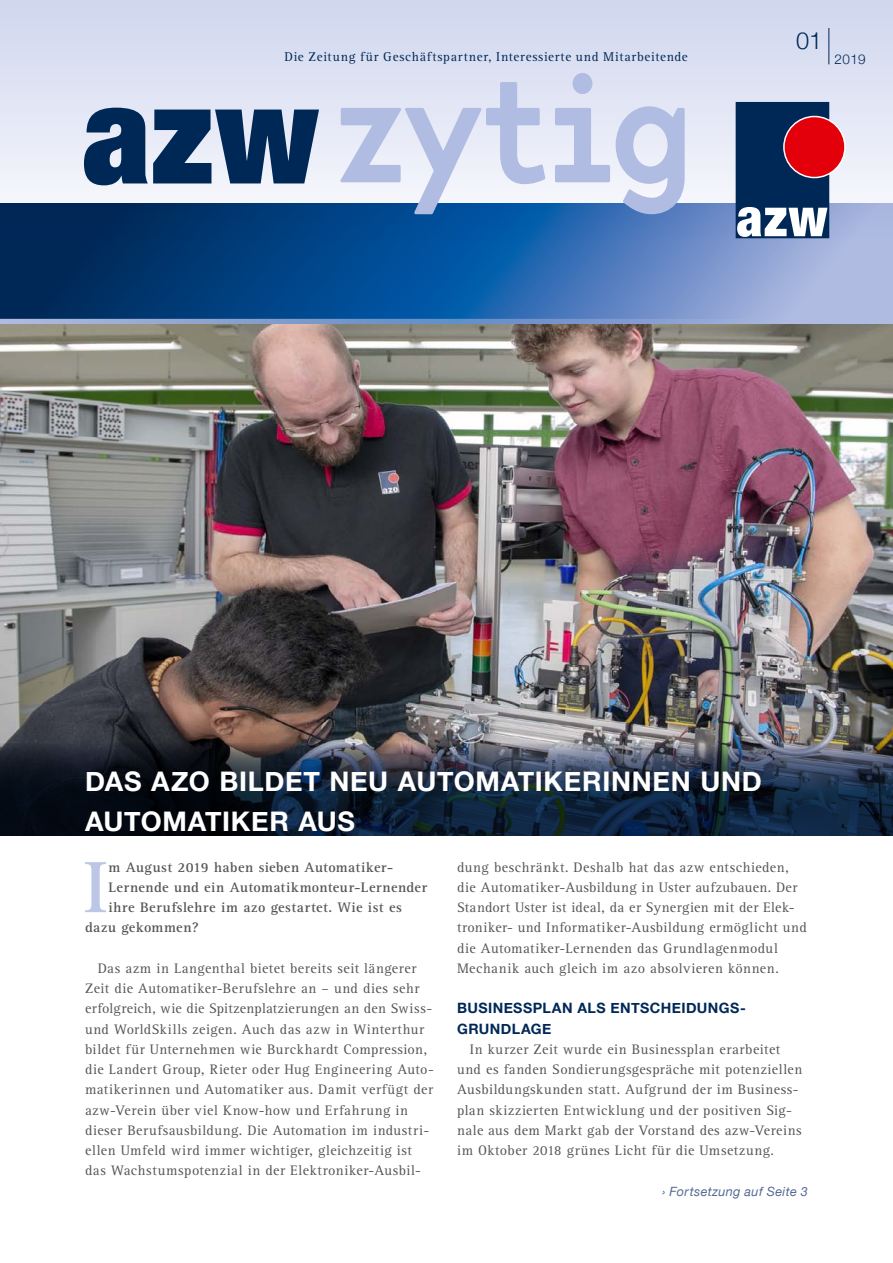
<style>
.page{position:relative;width:893px;height:1263px;background:#fff}
.page>*{position:absolute;margin:0;border:0;box-sizing:border-box;transform-origin:0 0}
.t1{font:151.95px "Base Mono Wide Reg";letter-spacing:-.095em;color:#b0bce1;scale:.93 1}
.t2{font:900 expanded 136.65px "Helvetica Neue";color:#002857}
.t3{font:700 75px "Rotis Serif";color:#bcc6e6}
.t4{font:700 27px/40.5px "Helvetica Neue";letter-spacing:.025em;color:#fff}
.t5{font:300 23.7px "Helvetica Neue";color:#002857}
.t6{font:14.25px/20.2px "Rotis Serif";letter-spacing:.035em;color:#565655}
.t7{font:700 14.25px "Rotis Serif";letter-spacing:.03em;color:#565655}
.t8{font:700 14.25px/20.2px "Helvetica Neue";letter-spacing:.03em;color:#002857}
.t9{font:300 13.5px "Helvetica Neue";color:#002857}
.t10{font:13.2px "Rotis Serif";letter-spacing:.06em;color:#002857}
.t11{font:italic 12.75px "Helvetica Neue";letter-spacing:.03em;color:#546a94}
</style>
<div class="page">
<svg style="left:0;top:0;width:893px;height:203px;background:#dee3f3"></svg>
<svg style="left:0;top:203px;width:893px;height:116px;background:#2e609c"></svg>
<svg style="left:337px;top:71px;width:349px;height:145px"></svg>
<div style="left:736px;top:102px;width:93px;height:136px;background:#002857"></div>
<svg style="left:783px;top:116px;width:63px;height:62px"></svg>
<svg style="left:737px;top:207px;width:90px;height:30px"></svg>
<div style="left:785px;top:117px;width:59px;height:60px;background:#e3000b;border-radius:50%"></div>
<hr style="left:828px;top:28px;width:1px;height:36px;background:#002857">
<svg style="left:0;top:319px;width:893px;height:6px;background:#8a9ec2"></svg>
<img style="left:0;top:325px;width:893px;height:417px">
<img style="left:0;top:742px;width:893px;height:93px">
<h3 class="t5" style="left:796px;top:27px;width:28px">01</h3>
<p class="t10" style="left:285px;top:49px;width:405px">Die Zeitung für Geschäftspartner, Interessierte und Mitarbeitende</p>
<p class="t9" style="left:834px;top:51px;width:33px">2019</p>
<h2 class="t2" style="left:82px;top:47px;width:238px">azw</h2>
<h1 class="t1" style="left:328px;top:21px;width:395px">zytig</h1>
<h3 class="t4" style="left:85px;top:760px;width:678px">DAS AZO BILDET NEU AUTOMATIKERINNEN UND<br>AUTOMATIKER AUS</h3>
<h3 class="t3" style="left:84px;top:843px;width:25px">I</h3>
<p class="t7" style="left:108px;top:858px;width:286px">m August 2019 haben sieben Automatiker-</p>
<p class="t7" style="left:108px;top:879px;width:320px">Lernende und ein Automatikmonteur-Lernender</p>
<p class="t7" style="left:108px;top:899px;width:295px">ihre Berufslehre im azo gestartet. Wie ist es</p>
<p class="t7" style="left:85px;top:919px;width:115px">dazu gekommen?</p>
<p class="t6" style="left:85px;top:958px;width:350px;text-indent:13px">Das azm in Langenthal bietet bereits seit längerer Zeit die Automatiker-Berufslehre an – und dies sehr erfolgreich, wie die Spitzenplatzierungen an den Swiss&shy;und WorldSkills zeigen. Auch das azw in Winterthur bildet für Unternehmen wie Burckhardt Compression, die Landert Group, Rieter oder Hug Engineering Auto&shy;matikerinnen und Automatiker aus. Damit verfügt der azw-Verein über viel Know-how und Erfahrung in dieser Berufsausbildung. Die Automation im industri&shy;ellen Umfeld wird immer wichtiger, gleichzeitig ist das Wachstumspotenzial in der Elektroniker-Ausbil-</p>
<p class="t6" style="left:457px;top:857px;width:351px">dung beschränkt. Deshalb hat das azw entschieden, die Automatiker-Ausbildung in Uster aufzubauen. Der Standort Uster ist ideal, da er Synergien mit der Elek&shy;troniker- und Informatiker-Ausbildung ermöglicht und die Automatiker-Lernenden das Grundlagenmodul Mechanik auch gleich im azo absolvieren können.</p>
<p class="t8" style="left:457px;top:998px;width:290px">BUSINESSPLAN ALS ENTSCHEIDUNGS-<br>GRUNDLAGE</p>
<p class="t6" style="left:457px;top:1039px;width:347px;text-indent:13px">In kurzer Zeit wurde ein Businessplan erarbeitet und es fanden Sondierungsgespräche mit potenziellen Ausbildungskunden statt. Aufgrund der im Business&shy;plan skizzierten Entwicklung und der positiven Sig&shy;nale aus dem Markt gab der Vorstand des azw-Vereins im Oktober 2018 grünes Licht für die Umsetzung.</p>
<p class="t11" style="left:662px;top:1183px;width:147px">› Fortsetzung auf Seite 3</p>
</div>
